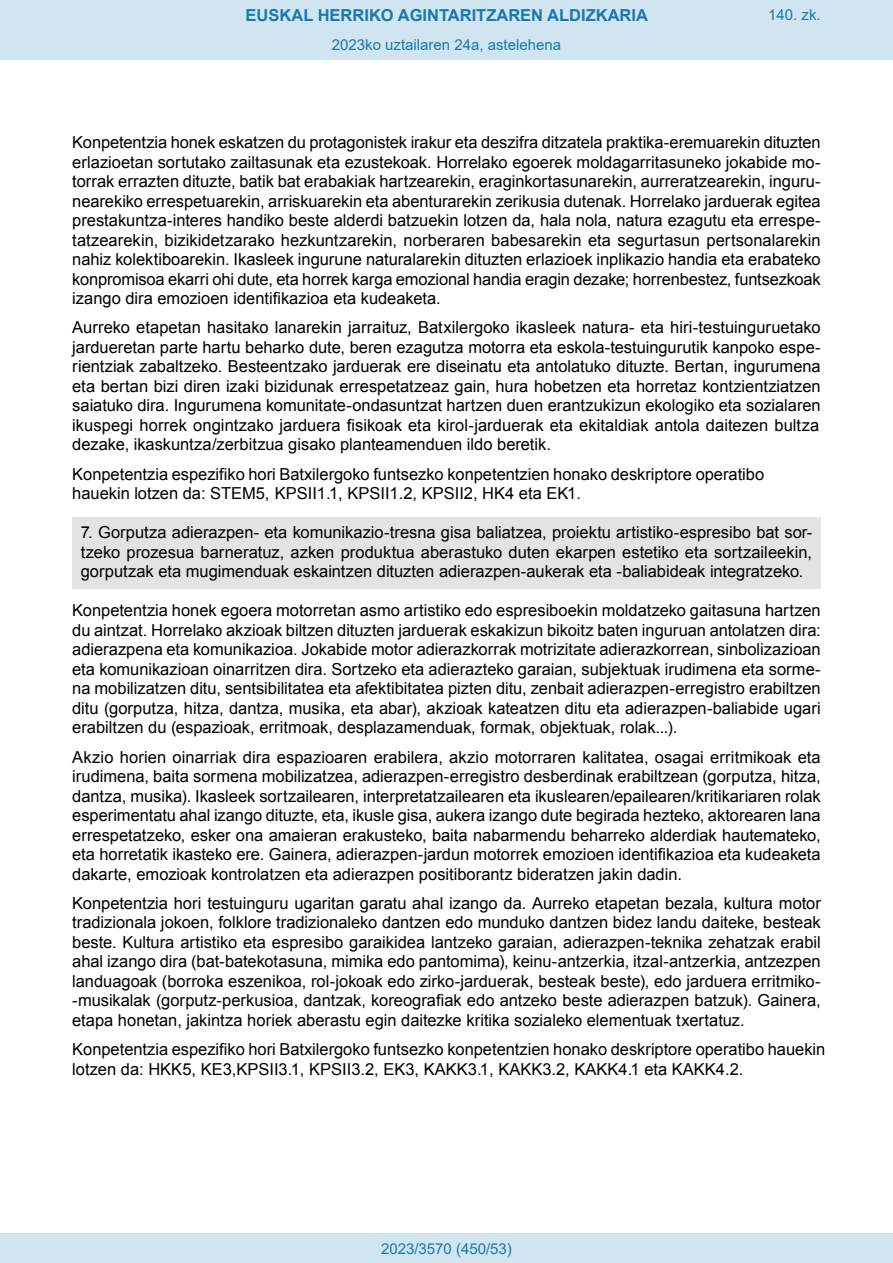
<style>
.page{position:relative;width:893px;height:1263px;background:#fff}
.page>*{position:absolute;margin:0;border:0;box-sizing:border-box;transform-origin:0 0}
.t1{font:16.5px/19.5px "Arial";color:#000;text-align:justify}
.t2{font:700 16.5px "Arial";color:#1879ad}
.Paginacion_Centro{font:15px "Arial";color:#1879ad}
</style>
<div class="page">
<div style="left:72px;top:518px;width:749px;height:71px;background:#e3e3e3"></div>
<div style="left:0;top:0;width:893px;height:60px;background:#d0e5f0"></div>
<div style="left:0;top:1233px;width:893px;height:30px;background:#d0e5f0"></div>
<p class="t2" style="left:246px;top:3px;width:404px">EUSKAL HERRIKO AGINTARITZAREN ALDIZKARIA</p>
<p class="Paginacion_Centro" style="left:768px;top:5px;width:54px">140. zk.</p>
<p class="Paginacion_Centro" style="left:332px;top:35px;width:231px">2023ko uztailaren 24a, astelehena</p>
<p class="t1" style="left:72px;top:133px;width:750px">Konpetentzia honek eskatzen du protagonistek irakur eta deszifra ditzatela praktika-eremuarekin dituzten erlazioetan sortutako zailtasunak eta ezustekoak. Horrelako egoerek moldagarritasuneko jokabide mo&shy;torrak errazten dituzte, batik bat erabakiak hartzearekin, eraginkortasunarekin, aurreratzearekin, inguru&shy;nearekiko errespetuarekin, arriskuarekin eta abenturarekin zerikusia dutenak. Horrelako jarduerak egitea prestakuntza-interes handiko beste alderdi batzuekin lotzen da, hala nola, natura ezagutu eta errespe&shy;tatzearekin, bizikidetzarako hezkuntzarekin, norberaren babesarekin eta segurtasun pertsonalarekin nahiz kolektiboarekin. Ikasleek ingurune naturalarekin dituzten erlazioek inplikazio handia eta erabateko konpromisoa ekarri ohi dute, eta horrek karga emozional handia eragin dezake; horrenbestez, funtsezkoak izango dira emozioen identifikazioa eta kudeaketa.</p>
<p class="t1" style="left:72px;top:318px;width:750px">Aurreko etapetan hasitako lanarekin jarraituz, Batxilergoko ikasleek natura- eta hiri-testuinguruetako jardueretan parte hartu beharko dute, beren ezagutza motorra eta eskola-testuingurutik kanpoko espe&shy;rientziak zabaltzeko. Besteentzako jarduerak ere diseinatu eta antolatuko dituzte. Bertan, ingurumena eta bertan bizi diren izaki bizidunak errespetatzeaz gain, hura hobetzen eta horretaz kontzientziatzen saiatuko dira. Ingurumena komunitate-ondasuntzat hartzen duen erantzukizun ekologiko eta sozialaren ikuspegi horrek ongintzako jarduera fisikoak eta kirol-jarduerak eta ekitaldiak antola daitezen bultza dezake, ikaskuntza/zerbitzua gisako planteamenduen ildo beretik.</p>
<p class="t1" style="left:72px;top:464px;width:693px">Konpetentzia espezifiko hori Batxilergoko funtsezko konpetentzien honako deskriptore operatibo hauekin lotzen da: STEM5, KPSII1.1, KPSII1.2, KPSII2, HK4 eta EK1.</p>
<p class="t1" style="left:81px;top:523px;width:733px">7. Gorputza adierazpen- eta komunikazio-tresna gisa baliatzea, proiektu artistiko-espresibo bat sor&shy;tzeko prozesua barneratuz, azken produktua aberastuko duten ekarpen estetiko eta sortzaileekin, gorputzak eta mugimenduak eskaintzen dituzten adierazpen-aukerak eta -baliabideak integratzeko.</p>
<p class="t1" style="left:72px;top:601px;width:750px">Konpetentzia honek egoera motorretan asmo artistiko edo espresiboekin moldatzeko gaitasuna hartzen du aintzat. Horrelako akzioak biltzen dituzten jarduerak eskakizun bikoitz baten inguruan antolatzen dira: adierazpena eta komunikazioa. Jokabide motor adierazkorrak motrizitate adierazkorrean, sinbolizazioan eta komunikazioan oinarritzen dira. Sortzeko eta adierazteko garaian, subjektuak irudimena eta sorme&shy;na mobilizatzen ditu, sentsibilitatea eta afektibitatea pizten ditu, zenbait adierazpen-erregistro erabiltzen ditu (gorputza, hitza, dantza, musika, eta abar), akzioak kateatzen ditu eta adierazpen-baliabide ugari erabiltzen du (espazioak, erritmoak, desplazamenduak, formak, objektuak, rolak...).</p>
<p class="t1" style="left:72px;top:747px;width:750px">Akzio horien oinarriak dira espazioaren erabilera, akzio motorraren kalitatea, osagai erritmikoak eta irudimena, baita sormena mobilizatzea, adierazpen-erregistro desberdinak erabiltzean (gorputza, hitza, dantza, musika). Ikasleek sortzailearen, interpretatzailearen eta ikuslearen/epailearen/kritikariaren rolak esperimentatu ahal izango dituzte, eta, ikusle gisa, aukera izango dute begirada hezteko, aktorearen lana errespetatzeko, esker ona amaieran erakusteko, baita nabarmendu beharreko alderdiak hautemateko, eta horretatik ikasteko ere. Gainera, adierazpen-jardun motorrek emozioen identifikazioa eta kudeaketa dakarte, emozioak kontrolatzen eta adierazpen positiborantz bideratzen jakin dadin.</p>
<p class="t1" style="left:72px;top:893px;width:750px">Konpetentzia hori testuinguru ugaritan garatu ahal izango da. Aurreko etapetan bezala, kultura motor tradizionala jokoen, folklore tradizionaleko dantzen edo munduko dantzen bidez landu daiteke, besteak beste. Kultura artistiko eta espresibo garaikidea lantzeko garaian, adierazpen-teknika zehatzak erabil ahal izango dira (bat-batekotasuna, mimika edo pantomima), keinu-antzerkia, itzal-antzerkia, antzezpen landuagoak (borroka eszenikoa, rol-jokoak edo zirko-jarduerak, besteak beste), edo jarduera erritmiko--musikalak (gorputz-perkusioa, dantzak, koreografiak edo antzeko beste adierazpen batzuk). Gainera, etapa honetan, jakintza horiek aberastu egin daitezke kritika sozialeko elementuak txertatuz.</p>
<p class="t1" style="left:72px;top:1040px;width:755px">Konpetentzia espezifiko hori Batxilergoko funtsezko konpetentzien honako deskriptore operatibo hauekin lotzen da: HKK5, KE3,KPSII3.1, KPSII3.2, EK3, KAKK3.1, KAKK3.2, KAKK4.1 eta KAKK4.2.</p>
<p class="Paginacion_Centro" style="left:381px;top:1238px;width:132px">2023/3570 (450/53)</p>
</div>
